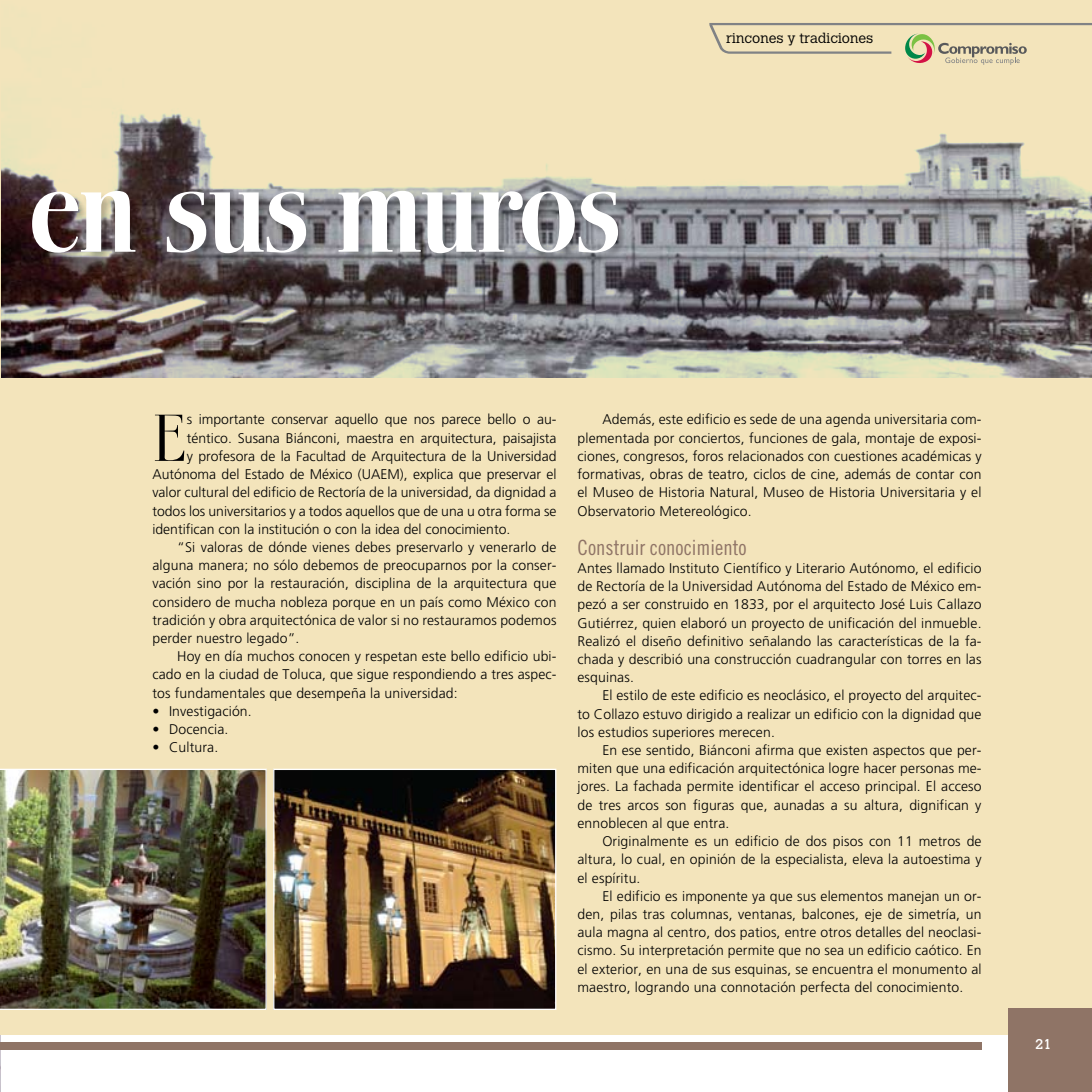
<style>
.page{position:relative;width:1092px;height:1092px;background:#fff}
.page>*{position:absolute;margin:0;border:0;box-sizing:border-box;transform-origin:0 0}
.t1{font:600 122.15px "Boberia LL";letter-spacing:-.025em;color:#fff}
.t2{font:300 66.33px "Boberia LL";color:#000}
.t3{font:21px "Trade Gothic LT Cond Eighteen";color:#8f7466}
.t4{font:300 14px/18.2px "Frutiger CE";letter-spacing:.01em;color:#000;text-align:justify}
.t5{font:300 14px "Calvert";color:#000}
.t6{font:14px "Calvert";color:#fff}
</style>
<div class="page">
<img style="left:0;top:1034px;width:1px;height:57px">
<div style="left:0;top:0;width:1091px;height:1034px;background:#f3e4bb"></div>
<img style="left:2px;top:113px;width:1089px;height:264px">
<svg style="left:709px;top:23px;width:382px;height:42px"></svg>
<div style="left:0;top:161px;width:628px;height:129px;background:#000;opacity:.25"></div>
<div style="left:0;top:1041px;width:981px;height:8px;background:#8f7466"></div>
<img style="left:0;top:768px;width:267px;height:241px">
<img style="left:275px;top:770px;width:279px;height:237px">
<div style="left:273px;top:768px;width:283px;height:241px;border:1px solid #fff"></div>
<div style="left:1008px;top:1008px;width:83px;height:83px;background:#8f7466"></div>
<h1 class="t1" style="left:28px;top:143px;width:595px">en sus muros</h1>
<p class="t5" style="left:726px;top:30px;width:149px">rincones y tradiciones</p>
<h2 class="t2" style="left:152px;top:402px;width:36px">E</h2>
<p class="t4" style="left:187px;top:410px;width:371px">s importante conservar aquello que nos parece bello o au-</p>
<p class="t4" style="left:187px;top:428px;width:371px">téntico. Susana Biánconi, maestra en arquitectura, paisajista</p>
<p class="t4" style="left:187px;top:447px;width:371px">y profesora de la Facultad de Arquitectura de la Universidad</p>
<p class="t4" style="left:152px;top:465px;width:405px">Autónoma del Estado de México (UAEM), explica que preservar el</p>
<p class="t4" style="left:152px;top:483px;width:405px">valor cultural del edificio de Rectoría de la universidad, da dignidad a</p>
<p class="t4" style="left:152px;top:501px;width:405px">todos los universitarios y a todos aquellos que de una u otra forma se</p>
<p class="t4" style="left:152px;top:519px;width:359px">identifican con la institución o con la idea del conocimiento.</p>
<p class="t4" style="left:177px;top:538px;width:381px">“Si valoras de dónde vienes debes preservarlo y venerarlo de</p>
<p class="t4" style="left:152px;top:556px;width:405px">alguna manera; no sólo debemos de preocuparnos por la conser-</p>
<p class="t4" style="left:152px;top:574px;width:405px">vación sino por la restauración, disciplina de la arquitectura que</p>
<p class="t4" style="left:152px;top:592px;width:405px">considero de mucha nobleza porque en un país como México con</p>
<p class="t4" style="left:152px;top:610px;width:405px">tradición y obra arquitectónica de valor si no restauramos podemos</p>
<p class="t4" style="left:152px;top:629px;width:149px">perder nuestro legado”.</p>
<p class="t4" style="left:177px;top:647px;width:381px">Hoy en día muchos conocen y respetan este bello edificio ubi-</p>
<p class="t4" style="left:152px;top:665px;width:405px">cado en la ciudad de Toluca, que sigue respondiendo a tres aspec-</p>
<p class="t4" style="left:152px;top:683px;width:307px">tos fundamentales que desempeña la universidad:</p>
<p class="t4" style="left:152px;top:701px;width:101px">• Investigación.</p>
<p class="t4" style="left:152px;top:720px;width:78px">• Docencia.</p>
<p class="t4" style="left:152px;top:738px;width:67px">• Cultura.</p>
<p class="t4" style="left:577px;top:410px;width:405px;text-indent:25px">Además, este edificio es sede de una agenda universitaria com&shy;plementada por conciertos, funciones de gala, montaje de exposi&shy;ciones, congresos, foros relacionados con cuestiones académicas y formativas, obras de teatro, ciclos de cine, además de contar con el Museo de Historia Natural, Museo de Historia Universitaria y el Observatorio Metereológico.</p>
<h3 class="t3" style="left:577px;top:534px;width:171px">Construir conocimiento</h3>
<p class="t4" style="left:577px;top:559px;width:405px">Antes llamado Instituto Científico y Literario Autónomo, el edificio de Rectoría de la Universidad Autónoma del Estado de México em&shy;pezó a ser construido en 1833, por el arquitecto José Luis Callazo Gutiérrez, quien elaboró un proyecto de unificación del inmueble.<br>Realizó el diseño definitivo señalando las características de la fa&shy;chada y describió una construcción cuadrangular con torres en las esquinas.</p>
<p class="t4" style="left:577px;top:686px;width:405px;text-indent:25px">El estilo de este edificio es neoclásico, el proyecto del arquitec&shy;to Collazo estuvo dirigido a realizar un edificio con la dignidad que los estudios superiores merecen.</p>
<p class="t4" style="left:577px;top:741px;width:405px;text-indent:25px">En ese sentido, Biánconi afirma que existen aspectos que per&shy;miten que una edificación arquitectónica logre hacer personas me&shy;jores. La fachada permite identificar el acceso principal. El acceso de tres arcos son figuras que, aunadas a su altura, dignifican y ennoblecen al que entra.</p>
<p class="t4" style="left:577px;top:832px;width:405px;text-indent:25px">Originalmente es un edificio de dos pisos con 11 metros de altura, lo cual, en opinión de la especialista, eleva la autoestima y el espíritu.</p>
<p class="t4" style="left:577px;top:886px;width:405px;text-indent:25px">El edificio es imponente ya que sus elementos manejan un or&shy;den, pilas tras columnas, ventanas, balcones, eje de simetría, un aula magna al centro, dos patios, entre otros detalles del neoclasi&shy;cismo. Su interpretación permite que no sea un edificio caótico. En el exterior, en una de sus esquinas, se encuentra el monumento al maestro, logrando una connotación perfecta del conocimiento.</p>
<p class="t6" style="left:1034px;top:1035px;width:18px">21</p>
</div>
